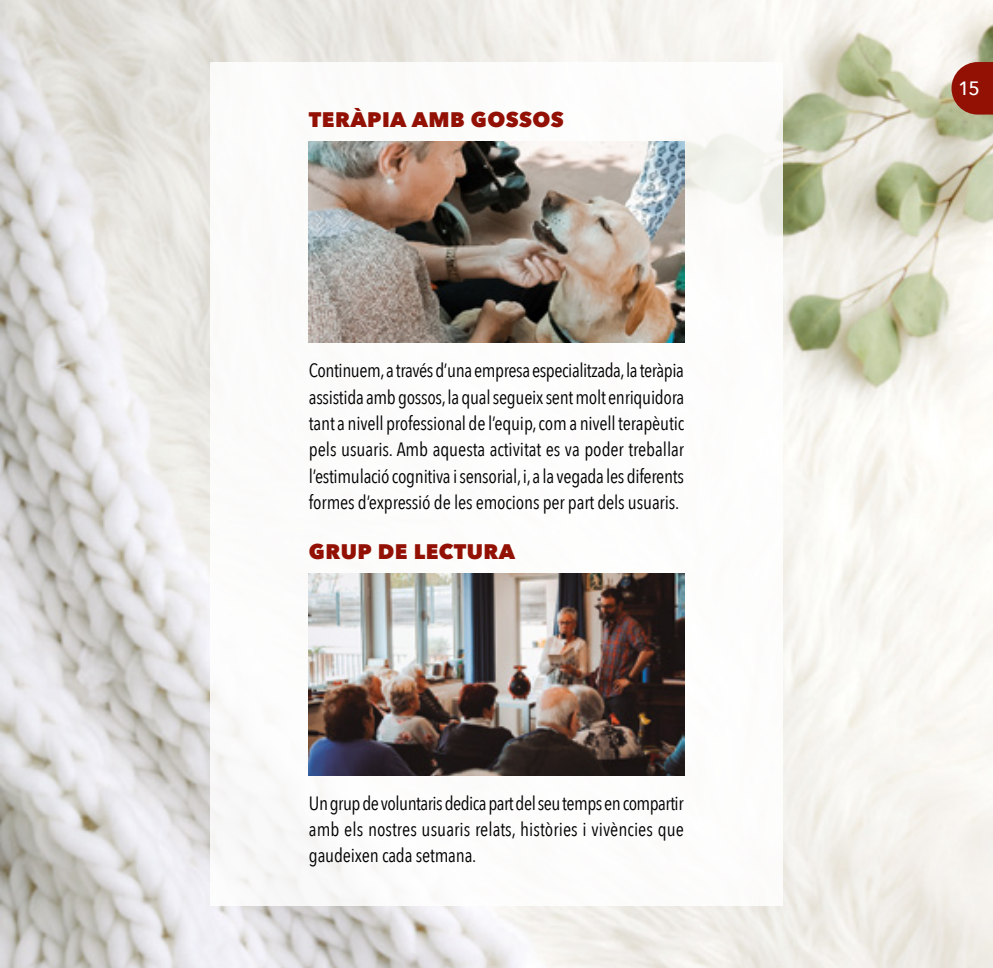
<style>
.page{position:relative;width:993px;height:968px;background:#fff}
.page>*{position:absolute;margin:0;border:0;box-sizing:border-box;transform-origin:0 0}
.t1{font:800 21px "Avenir Next";letter-spacing:.02em;color:#931004}
.t2{font:19.25px/26.2px "Avenir Next Condensed";letter-spacing:-.01em;color:#000;text-align:justify}
.t3{font:500 19.25px "Avenir Next";color:#fff}
</style>
<div class="page">
<img style="left:0;top:0;width:992px;height:967px">
<div style="left:210px;top:62px;width:572px;height:843px;background:#fff"></div>
<svg style="left:951px;top:62px;width:41px;height:52px;background:#9c2d1f"></svg>
<img style="left:309px;top:141px;width:374px;height:201px">
<img style="left:309px;top:573px;width:374px;height:201px">
<p class="t1" style="left:309px;top:106px;width:256px">TERÀPIA AMB GOSSOS</p>
<p class="t2" style="left:309px;top:356px;width:377px">Continuem, a través d’una empresa especialitzada, la teràpia assistida amb gossos, la qual segueix sent molt enriquidora tant a nivell professional de l’equip, com a nivell terapèutic pels usuaris. Amb aquesta activitat es va poder treballar l’estimulació cognitiva i sensorial, i, a la vegada les diferents formes d’expressió de les emocions per part dels usuaris.</p>
<p class="t1" style="left:309px;top:538px;width:208px">GRUP DE LECTURA</p>
<p class="t2" style="left:309px;top:788px;width:376px">Un grup de voluntaris dedica part del seu temps en compartir amb els nostres usuaris relats, històries i vivències que gaudeixen cada setmana.</p>
<p class="t3" style="left:957px;top:72px;width:23px">15</p>
</div>
